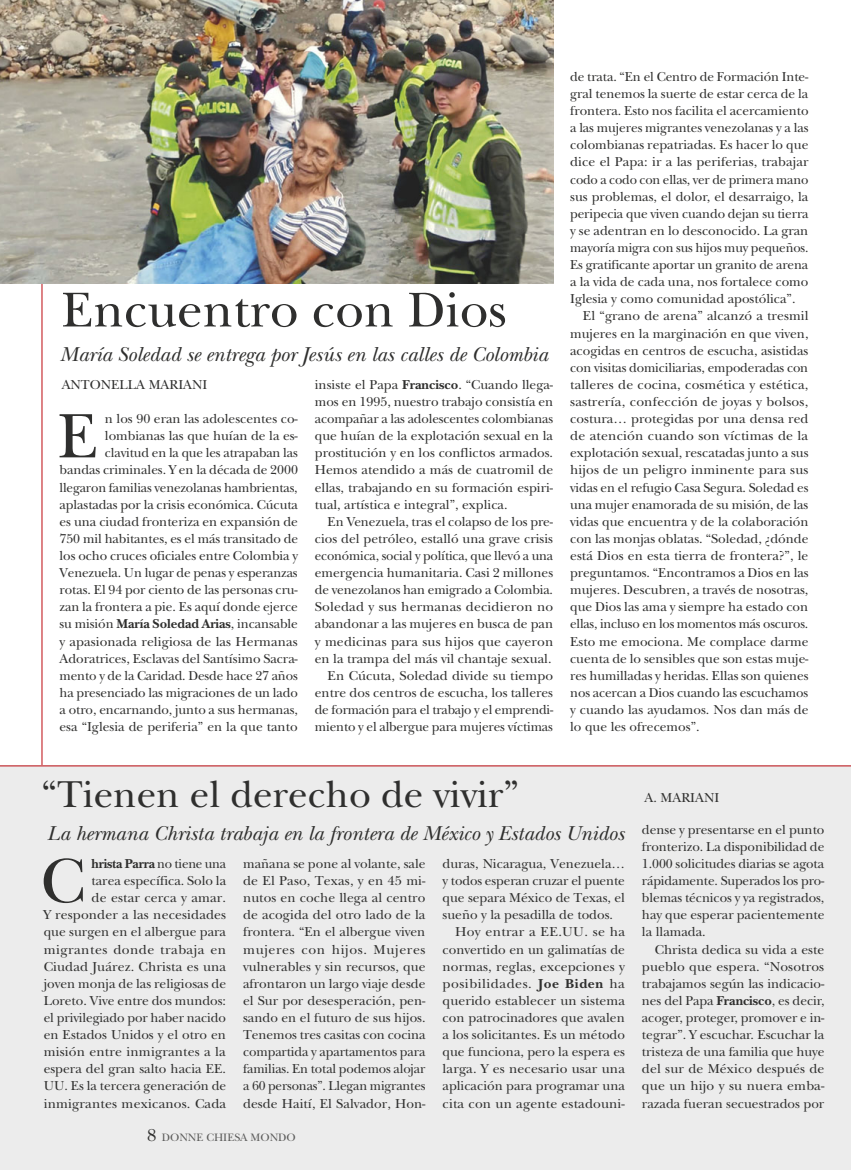
<style>
.page{position:relative;width:851px;height:1170px;background:#fff}
.page>*{position:absolute;margin:0;border:0;box-sizing:border-box;transform-origin:0 0}
.t1{font:65.25px "New Baskerville Std";color:#2f2f2e}
.t2{font:51px "New Baskerville Std";color:#2f2f2e}
.t3{font:39px "New Baskerville Std";color:#2f2f2e}
.t4{font:italic 21px "New Baskerville Std";color:#2f2f2e}
.t5{font:13.5px/17.1px "New Baskerville Std";color:#2f2f2e;text-align:justify}
.t6{font:11.25px "New Baskerville Std";color:#5c5c5b}
.s1{font-weight:700}
.s2{font-size:18px;color:#2f2f2e}
</style>
<div class="page">
<hr style="left:41px;top:0;width:2px;height:1169px;background:#c32429">
<div style="left:0;top:765px;width:850px;height:404px;background:#ececec"></div>
<img style="left:0;top:0;width:553px;height:283px">
<hr style="left:0;top:765px;width:850px;height:1px;background:#c32429">
<h2 class="t2" style="left:62px;top:292px;width:446px">Encuentro con Dios</h2>
<h3 class="t4" style="left:60px;top:347px;width:490px">María Soledad se entrega por Jesús en las calles de Colombia</h3>
<p class="t5" style="left:62px;top:377px;width:147px">ANTONELLA MARIANI</p>
<p class="t5" style="left:315px;top:377px;width:240px">insiste el Papa <span class="s1">Francisco</span>. “Cuando llega&shy;mos en 1995, nuestro trabajo consistía en acompañar a las adolescentes colombianas que huían de la explotación sexual en la prostitución y en los conflictos armados.<br>Hemos atendido a más de cuatromil de ellas, trabajando en su formación espiri&shy;tual, artística e integral”, explica.</p>
<p class="t5" style="left:315px;top:514px;width:240px;text-align:right">En Venezuela, tras el colapso de los pre&shy;cios del petróleo, estalló una grave crisis económica, social y política, que llevó a una emergencia humanitaria. Casi 2 millones de venezolanos han emigrado a Colombia.<br>Soledad y sus hermanas decidieron no abandonar a las mujeres en busca de pan y medicinas para sus hijos que cayeron en la trampa del más vil chantaje sexual.<br>En Cúcuta, Soledad divide su tiempo entre dos centros de escucha, los talleres de formación para el trabajo y el emprendi&shy;miento y el albergue para mujeres víctimas</p>
<p class="t5" style="left:60px;top:412px;width:240px;text-align:right">n los 90 eran las adolescentes co&shy;lombianas las que huían de la es&shy;clavitud en la que les atrapaban las<br>bandas criminales. Y en la década de 2000 llegaron familias venezolanas hambrientas, aplastadas por la crisis económica. Cúcuta es una ciudad fronteriza en expansión de 750 mil habitantes, es el más transitado de los ocho cruces oficiales entre Colombia y Venezuela. Un lugar de penas y esperanzas rotas. El 94 por ciento de las personas cru&shy;zan la frontera a pie. Es aquí donde ejerce su misión <span class="s1">María Soledad Arias</span>, incansable y apasionada religiosa de las Hermanas Adoratrices, Esclavas del Santísimo Sacra&shy;mento y de la Caridad. Desde hace 27 años ha presenciado las migraciones de un lado a otro, encarnando, junto a sus hermanas, esa “Iglesia de periferia” en la que tanto</p>
<h1 class="t1" style="left:58px;top:413px;width:42px">E</h1>
<p class="t5" style="left:570px;top:70px;width:240px">de trata. “En el Centro de Formación Inte-</p>
<p class="t5" style="left:570px;top:87px;width:240px">gral tenemos la suerte de estar cerca de la</p>
<p class="t5" style="left:570px;top:104px;width:240px">frontera. Esto nos facilita el acercamiento</p>
<p class="t5" style="left:570px;top:121px;width:240px">a las mujeres migrantes venezolanas y a las</p>
<p class="t5" style="left:570px;top:138px;width:240px">colombianas repatriadas. Es hacer lo que</p>
<p class="t5" style="left:570px;top:155px;width:240px">dice el Papa: ir a las periferias, trabajar</p>
<p class="t5" style="left:570px;top:172px;width:240px">codo a codo con ellas, ver de primera mano</p>
<p class="t5" style="left:570px;top:189px;width:240px">sus problemas, el dolor, el desarraigo, la</p>
<p class="t5" style="left:570px;top:206px;width:240px">peripecia que viven cuando dejan su tierra</p>
<p class="t5" style="left:570px;top:223px;width:240px">y se adentran en lo desconocido. La gran</p>
<p class="t5" style="left:570px;top:241px;width:240px">mayoría migra con sus hijos muy pequeños.</p>
<p class="t5" style="left:570px;top:258px;width:240px">Es gratificante aportar un granito de arena</p>
<p class="t5" style="left:570px;top:275px;width:240px">a la vida de cada una, nos fortalece como</p>
<p class="t5" style="left:570px;top:292px;width:227px">Iglesia y como comunidad apostólica”.</p>
<p class="t5" style="left:583px;top:309px;width:227px">El “grano de arena” alcanzó a tresmil</p>
<p class="t5" style="left:570px;top:326px;width:240px">mujeres en la marginación en que viven,</p>
<p class="t5" style="left:570px;top:343px;width:240px">acogidas en centros de escucha, asistidas</p>
<p class="t5" style="left:570px;top:360px;width:239px">con visitas domiciliarias, empoderadas con</p>
<p class="t5" style="left:570px;top:377px;width:239px">talleres de cocina, cosmética y estética,</p>
<p class="t5" style="left:570px;top:394px;width:240px">sastrería, confección de joyas y bolsos,</p>
<p class="t5" style="left:570px;top:412px;width:240px">costura… protegidas por una densa red</p>
<p class="t5" style="left:570px;top:429px;width:239px">de atención cuando son víctimas de la</p>
<p class="t5" style="left:570px;top:446px;width:240px">explotación sexual, rescatadas junto a sus</p>
<p class="t5" style="left:570px;top:463px;width:240px">hijos de un peligro inminente para sus</p>
<p class="t5" style="left:570px;top:480px;width:240px">vidas en el refugio Casa Segura. Soledad es</p>
<p class="t5" style="left:570px;top:497px;width:239px">una mujer enamorada de su misión, de las</p>
<p class="t5" style="left:570px;top:514px;width:240px">vidas que encuentra y de la colaboración</p>
<p class="t5" style="left:570px;top:531px;width:240px">con las monjas oblatas. “Soledad, ¿dónde</p>
<p class="t5" style="left:570px;top:548px;width:240px">está Dios en esta tierra de frontera?”, le</p>
<p class="t5" style="left:570px;top:565px;width:240px">preguntamos. “Encontramos a Dios en las</p>
<p class="t5" style="left:570px;top:583px;width:240px">mujeres. Descubren, a través de nosotras,</p>
<p class="t5" style="left:570px;top:600px;width:239px">que Dios las ama y siempre ha estado con</p>
<p class="t5" style="left:570px;top:617px;width:239px">ellas, incluso en los momentos más oscuros.</p>
<p class="t5" style="left:570px;top:634px;width:240px">Esto me emociona. Me complace darme</p>
<p class="t5" style="left:570px;top:651px;width:240px">cuenta de lo sensibles que son estas muje-</p>
<p class="t5" style="left:570px;top:668px;width:240px">res humilladas y heridas. Ellas son quienes</p>
<p class="t5" style="left:570px;top:685px;width:239px">nos acercan a Dios cuando las escuchamos</p>
<p class="t5" style="left:570px;top:702px;width:240px">y cuando las ayudamos. Nos dan más de</p>
<p class="t5" style="left:570px;top:719px;width:131px">lo que les ofrecemos”.</p>
<h3 class="t3" style="left:41px;top:780px;width:479px">“Tienen el derecho de vivir”</h3>
<p class="t5" style="left:644px;top:790px;width:76px">A. MARIANI</p>
<h3 class="t4" style="left:47px;top:826px;width:579px">La hermana Christa trabaja en la frontera de México y Estados Unidos</h3>
<h1 class="t1" style="left:41px;top:857px;width:46px">C</h1>
<p class="t5" style="left:44px;top:856px;width:184px;text-align:right"><span class="s1">hrista Parra</span> no tiene una<br>tarea específica. Solo la<br>de estar cerca y amar.<br>Y responder a las necesidades que surgen en el albergue para migrantes donde trabaja en<br>Ciudad Juárez. Christa es una joven monja de las religiosas de<br>Loreto. Vive entre dos mundos: el privilegiado por haber nacido en Estados Unidos y el otro en misión entre inmigrantes a la espera del gran salto hacia EE.<br>UU. Es la tercera generación de inmigrantes mexicanos. Cada</p>
<p class="t5" style="left:243px;top:856px;width:184px">mañana se pone al volante, sale de El Paso, Texas, y en 45 mi&shy;nutos en coche llega al centro de acogida del otro lado de la frontera. “En el albergue viven mujeres con hijos. Mujeres vulnerables y sin recursos, que afrontaron un largo viaje desde el Sur por desesperación, pen&shy;sando en el futuro de sus hijos.<br>Tenemos tres casitas con cocina compartida y apartamentos para familias. En total podemos alojar a 60 personas”. Llegan migrantes desde Haití, El Salvador, Hon-</p>
<p class="t5" style="left:442px;top:856px;width:184px">duras, Nicaragua, Venezuela…</p>
<p class="t5" style="left:442px;top:873px;width:184px">y todos esperan cruzar el puente</p>
<p class="t5" style="left:442px;top:890px;width:184px">que separa México de Texas, el</p>
<p class="t5" style="left:442px;top:907px;width:172px">sueño y la pesadilla de todos.</p>
<p class="t5" style="left:455px;top:925px;width:171px">Hoy entrar a EE.UU. se ha</p>
<p class="t5" style="left:442px;top:942px;width:184px">convertido en un galimatías de</p>
<p class="t5" style="left:442px;top:959px;width:184px">normas, reglas, excepciones y</p>
<p class="t5" style="left:442px;top:976px;width:184px">posibilidades. <span class="s1">Joe Biden</span> ha</p>
<p class="t5" style="left:442px;top:993px;width:184px">querido establecer un sistema</p>
<p class="t5" style="left:442px;top:1010px;width:184px">con patrocinadores que avalen</p>
<p class="t5" style="left:442px;top:1027px;width:184px">a los solicitantes. Es un método</p>
<p class="t5" style="left:442px;top:1044px;width:184px">que funciona, pero la espera es</p>
<p class="t5" style="left:442px;top:1061px;width:184px">larga. Y es necesario usar una</p>
<p class="t5" style="left:442px;top:1078px;width:184px">aplicación para programar una</p>
<p class="t5" style="left:442px;top:1096px;width:184px">cita con un agente estadouni-</p>
<p class="t6" style="left:147px;top:1133px;width:150px"><span class="s2">8</span> DONNE CHIESA MONDO</p>
<p class="t5" style="left:642px;top:822px;width:184px">dense y presentarse en el punto fronterizo. La disponibilidad de 1.000 solicitudes diarias se agota rápidamente. Superados los pro&shy;blemas técnicos y ya registrados, hay que esperar pacientemente la llamada.</p>
<p class="t5" style="left:642px;top:942px;width:184px;text-indent:13px">Christa dedica su vida a este pueblo que espera. “Nosotros trabajamos según las indicacio&shy;nes del Papa <span class="s1">Francisco</span>, es decir, acoger, proteger, promover e in&shy;tegrar”. Y escuchar. Escuchar la tristeza de una familia que huye del sur de México después de que un hijo y su nuera emba&shy;razada fueran secuestrados por</p>
</div>
